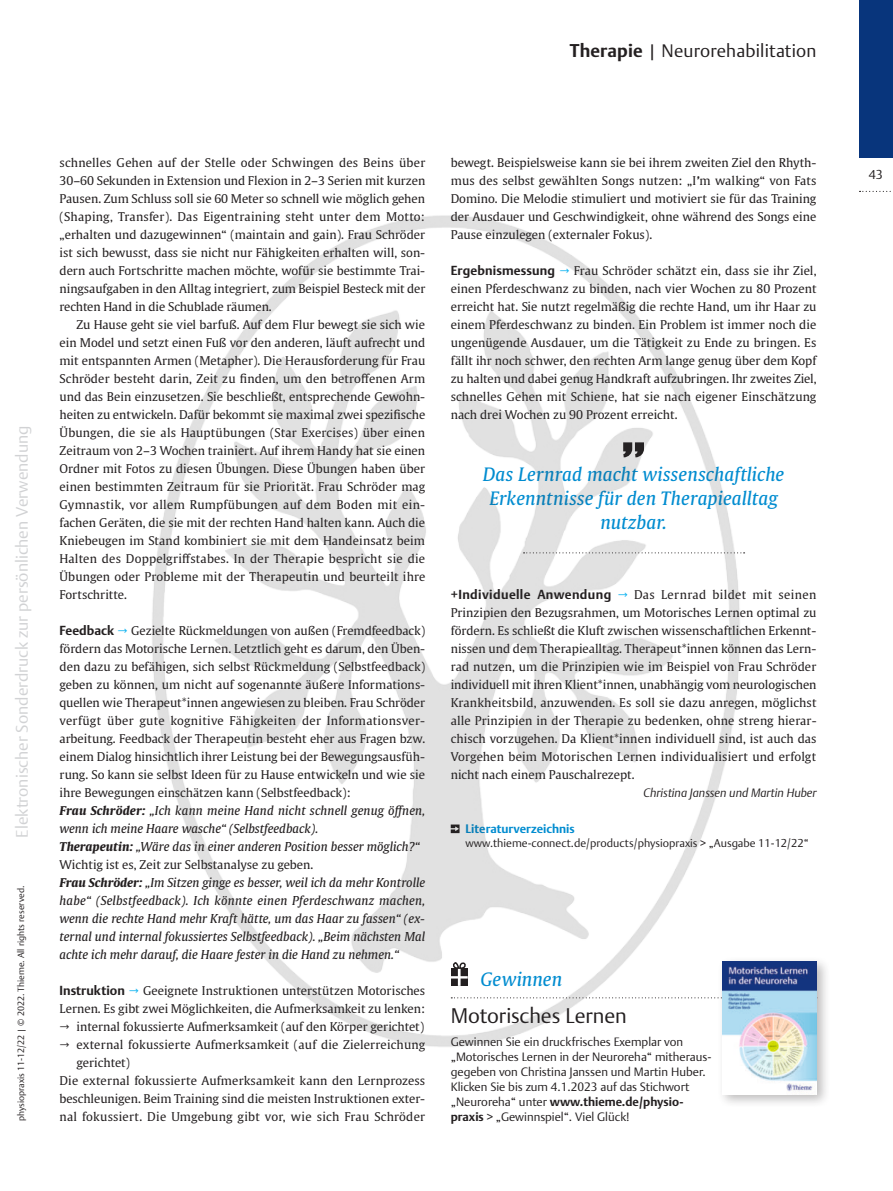
<style>
.page{position:relative;width:893px;height:1191px;background:#fff}
.page>*{position:absolute;margin:0;border:0;box-sizing:border-box;transform-origin:0 0}
.t1{font:300 21px "Thieme Argo 2011";letter-spacing:-.005em;color:#231f20}
.t2{font:italic 18px/24px "Thieme Gulliver 2011";letter-spacing:.005em;color:#008cd0;text-align:center}
.t3{font:300 18px "Thieme Argo 2011";letter-spacing:.01em;color:#231f20}
.t4{font:300 16.5px "Thieme Argo 2011";color:#d1d2d4}
.t5{font:300 12.75px "Thieme Argo 2011";color:#231f20}
.t6{font:12px/18px "Thieme Gulliver 2011";color:#231f20;text-align:justify}
.t7{font:300 12px/15px "Thieme Argo 2011";color:#231f20}
.t8{font:12px "Thieme Gulliver 2011";letter-spacing:.02em;color:#231f20}
.t9{font:italic 300 12px "Thieme Argo 2011";color:#231f20}
.t10{font:700 12px "Thieme Argo 2011";color:#008cd0}
.t11{font:300 11.25px "Thieme Argo 2011";color:#231f20}
.t12{font:300 9px "Thieme Argo 2011";color:#231f20}
.s1{font-weight:700}
.s2{font-family:"Thieme Argo 2011";font-weight:700;font-size:12.75px}
.s3{font-family:"Thieme Argo 2011";font-weight:300;color:#00aeef}
.s4{font-weight:700;font-style:italic}
.s5{font-style:italic}
.s6{font-family:"Thieme Argo 2011";font-weight:700;font-style:italic}
</style>
<div class="page">
<div style="left:718px;top:956px;width:112px;height:152px;background:#231f20;opacity:.3"></div>
<img style="left:723px;top:961px;width:94px;height:133px">
<div style="left:859px;top:0;width:34px;height:157px;background:#08357c"></div>
<svg style="left:859px;top:191px;width:32px;height:1px"></svg>
<img style="left:152px;top:215px;width:592px;height:834px">
<h2 class="t3" style="left:570px;top:38px;width:248px"><span class="s1">Therapie</span> | Neurorehabilitation</h2>
<h3 class="t4" style="left:11px;top:837px;width:413px;rotate:-90deg">Elektronischer Sonderdruck zur persönlichen Verwendung</h3>
<p class="t12" style="left:15px;top:1121px;width:237px;rotate:-90deg">physiopraxis 11-12/22 | © 2022. Thieme. All rights reserved.</p>
<p class="t6" style="left:60px;top:153px;width:367px">schnelles Gehen auf der Stelle oder Schwingen des Beins über 30–60 Sekunden in Extension und Flexion in 2–3 Serien mit kurzen Pausen. Zum Schluss soll sie 60 Meter so schnell wie möglich gehen (Shaping, Transfer). Das Eigentraining steht unter dem Motto: „erhalten und dazugewinnen“ (maintain and gain). Frau Schröder ist sich bewusst, dass sie nicht nur Fähigkeiten erhalten will, son&shy;dern auch Fortschritte machen möchte, wofür sie bestimmte Trai&shy;ningsaufgaben in den Alltag integriert, zum Beispiel Besteck mit der rechten Hand in die Schublade räumen.</p>
<p class="t6" style="left:60px;top:315px;width:367px;text-indent:17px">Zu Hause geht sie viel barfuß. Auf dem Flur bewegt sie sich wie ein Model und setzt einen Fuß vor den anderen, läuft aufrecht und mit entspannten Armen (Metapher). Die Herausforderung für Frau Schröder besteht darin, Zeit zu finden, um den betroffenen Arm und das Bein einzusetzen. Sie beschließt, entsprechende Gewohn&shy;heiten zu entwickeln. Dafür bekommt sie maximal zwei spezifische Übungen, die sie als Hauptübungen (Star Exercises) über einen Zeitraum von 2–3 Wochen trainiert. Auf ihrem Handy hat sie einen Ordner mit Fotos zu diesen Übungen. Diese Übungen haben über einen bestimmten Zeitraum für sie Priorität. Frau Schröder mag Gymnastik, vor allem Rumpfübungen auf dem Boden mit ein&shy;fachen Geräten, die sie mit der rechten Hand halten kann. Auch die Kniebeugen im Stand kombiniert sie mit dem Handeinsatz beim Halten des Doppelgriffstabes. In der Therapie bespricht sie die Übungen oder Probleme mit der Therapeutin und beurteilt ihre Fortschritte.</p>
<p class="t6" style="left:60px;top:621px;width:367px;text-align:left"><span class="s2">Feedback</span> <span class="s3">→</span> Gezielte Rückmeldungen von außen (Fremdfeedback) fördern das Motorische Lernen. Letztlich geht es darum, den Üben&shy;den dazu zu befähigen, sich selbst Rückmeldung (Selbstfeedback) geben zu können, um nicht auf sogenannte äußere Informations&shy;quellen wie Therapeut*innen angewiesen zu bleiben. Frau Schröder verfügt über gute kognitive Fähigkeiten der Informationsver&shy;arbeitung. Feedback der Therapeutin besteht eher aus Fragen bzw. einem Dialog hinsichtlich ihrer Leistung bei der Bewegungsausfüh&shy;rung. So kann sie selbst Ideen für zu Hause entwickeln und wie sie ihre Bewegungen einschätzen kann (Selbstfeedback):<br><span class="s4">Frau Schröder:</span> <span class="s5">„Ich kann meine Hand nicht schnell genug öffnen, wenn ich meine Haare wasche“ (Selbstfeedback).<br></span><span class="s4">Therapeutin:</span> <span class="s5">„Wäre das in einer anderen Position besser möglich?“ </span>Wichtig ist es, Zeit zur Selbstanalyse zu geben.<br><span class="s4">Frau Schröder:</span> <span class="s5">„Im Sitzen ginge es besser, weil ich da mehr Kontrolle habe“ (Selbstfeedback). Ich könnte einen Pferdeschwanz machen, wenn die rechte Hand mehr Kraft hätte, um das Haar zu fassen“ (ex&shy;ternal und internal fokussiertes Selbstfeedback). „Beim nächsten Mal achte ich mehr darauf, die Haare fester in die Hand zu nehmen.“</span></p>
<p class="t6" style="left:60px;top:981px;width:367px"><span class="s2">Instruktion</span> <span class="s3">→</span> Geeignete Instruktionen unterstützen Motorisches<br>Lernen. Es gibt zwei Möglichkeiten, die Aufmerksamkeit zu lenken:</p>
<p class="t6" style="left:60px;top:1017px;width:366px">→ internal fokussierte Aufmerksamkeit (auf den Körper gerichtet)</p>
<p class="t6" style="left:60px;top:1035px;width:367px">→ external fokussierte Aufmerksamkeit (auf die Zielerreichung</p>
<p class="t6" style="left:77px;top:1053px;width:55px">gerichtet)</p>
<p class="t6" style="left:60px;top:1071px;width:367px">Die external fokussierte Aufmerksamkeit kann den Lernprozess</p>
<p class="t6" style="left:60px;top:1089px;width:367px">beschleunigen. Beim Training sind die meisten Instruktionen exter-</p>
<p class="t8" style="left:60px;top:1107px;width:367px">nal fokussiert. Die Umgebung gibt vor, wie sich Frau Schröder</p>
<p class="t6" style="left:451px;top:153px;width:367px">bewegt. Beispielsweise kann sie bei ihrem zweiten Ziel den Rhyth&shy;mus des selbst gewählten Songs nutzen: „I<span class="s6">ʼ</span>m walking“ von Fats Domino. Die Melodie stimuliert und motiviert sie für das Training der Ausdauer und Geschwindigkeit, ohne während des Songs eine Pause einzulegen (externaler Fokus).</p>
<p class="t6" style="left:451px;top:261px;width:367px"><span class="s2">Ergebnismessung</span> <span class="s3">→</span> Frau Schröder schätzt ein, dass sie ihr Ziel, einen Pferdeschwanz zu binden, nach vier Wochen zu 80 Prozent erreicht hat. Sie nutzt regelmäßig die rechte Hand, um ihr Haar zu einem Pferdeschwanz zu binden. Ein Problem ist immer noch die ungenügende Ausdauer, um die Tätigkeit zu Ende zu bringen. Es fällt ihr noch schwer, den rechten Arm lange genug über dem Kopf zu halten und dabei genug Handkraft aufzubringen. Ihr zweites Ziel, schnelles Gehen mit Schiene, hat sie nach eigener Einschätzung nach drei Wochen zu 90 Prozent erreicht.</p>
<h2 class="t2" style="left:483px;top:462px;width:303px">Das Lernrad macht wissenschaftliche<br>Erkenntnisse für den Therapiealltag nutzbar.</h2>
<p class="t6" style="left:451px;top:585px;width:367px"><span class="s2">+Individuelle Anwendung</span> <span class="s3">→</span> Das Lernrad bildet mit seinen Prinzipien den Bezugsrahmen, um Motorisches Lernen optimal zu fördern. Es schließt die Kluft zwischen wissenschaftlichen Erkennt&shy;nissen und dem Therapiealltag. Therapeut*innen können das Lern&shy;rad nutzen, um die Prinzipien wie im Beispiel von Frau Schröder individuell mit ihren Klient*innen, unabhängig vom neurologischen Krankheitsbild, anzuwenden. Es soll sie dazu anregen, möglichst alle Prinzipien in der Therapie zu bedenken, ohne streng hierar&shy;chisch vorzugehen. Da Klient*innen individuell sind, ist auch das Vorgehen beim Motorischen Lernen individualisiert und erfolgt nicht nach einem Pauschalrezept.</p>
<p class="t9" style="left:643px;top:785px;width:174px">Christina Janssen und Martin Huber</p>
<p class="t10" style="left:466px;top:821px;width:111px">Literaturverzeichnis</p>
<p class="t11" style="left:466px;top:835px;width:345px">www.thieme-connect.de/products/physiopraxis &gt; „Ausgabe 11-12/22“</p>
<h2 class="t2" style="left:480px;top:966px;width:83px">Gewinnen</h2>
<h1 class="t1" style="left:451px;top:1001px;width:178px">Motorisches Lernen</h1>
<p class="t7" style="left:451px;top:1034px;width:262px">Gewinnen Sie ein druckfrisches Exemplar von „Motorisches Lernen in der Neuroreha“ mitheraus&shy;gegeben von Christina Janssen und Martin Huber.<br>Klicken Sie bis zum 4.1.2023 auf das Stichwort „Neuroreha“ unter <span class="s1">www.thieme.de/physio&shy;praxis</span> &gt; „Gewinnspiel“. Viel Glück!</p>
<p class="t5" style="left:869px;top:166px;width:16px">43</p>
</div>
